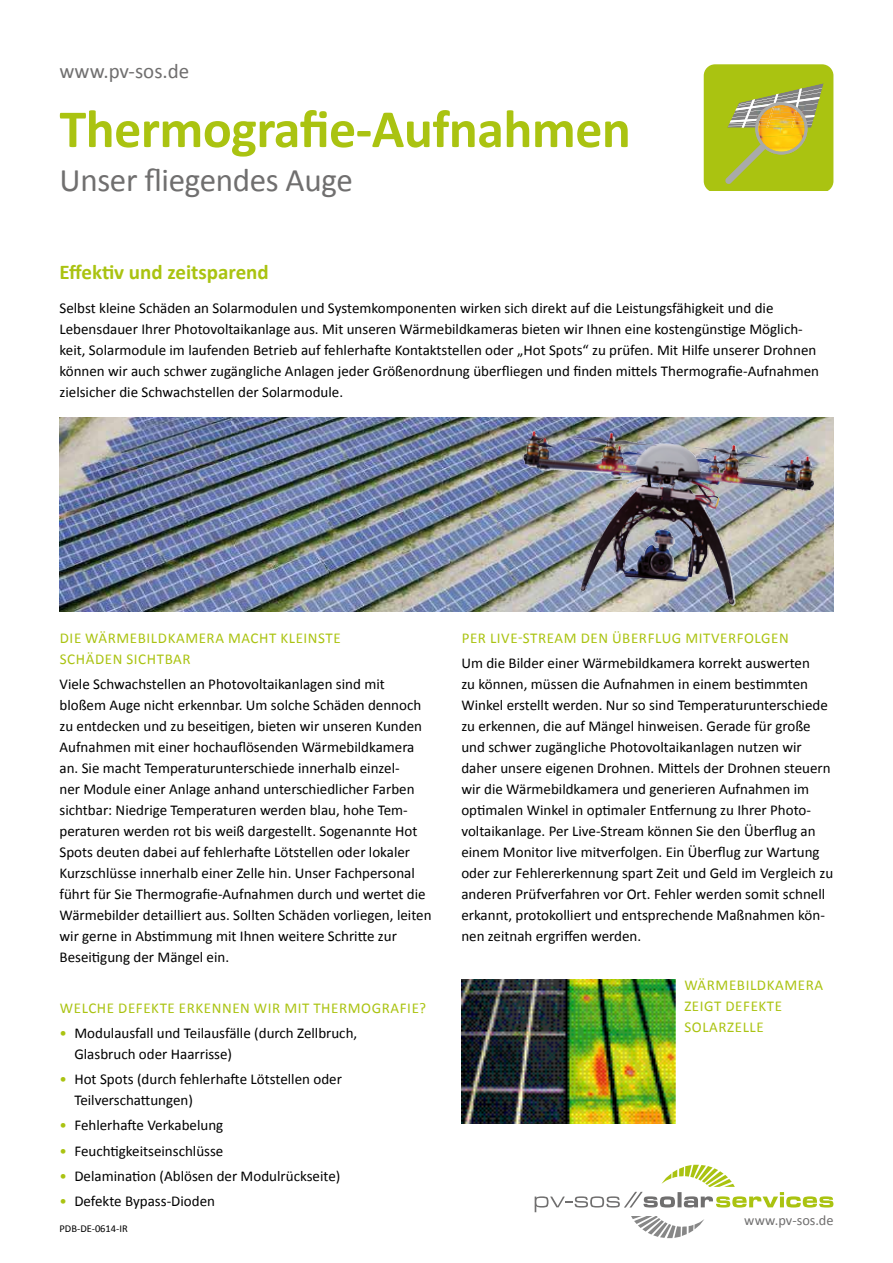
<style>
.page{position:relative;width:893px;height:1263px;background:#fff}
.page>*{position:absolute;margin:0;border:0;box-sizing:border-box;transform-origin:0 0}
.t1{font:700 54px "Calibri";letter-spacing:-.01em;color:#aac311}
.t2{font:33px "Calibri";letter-spacing:-.01em;color:#706f6f}
.t3{font:700 21px "Calibri";color:#aac311}
.t4{font:21px "Calibri";color:#706f6f}
.t5{font:15px/21px "Calibri";color:#000}
.t6{font:15px/21px "Calibri";letter-spacing:.04em;color:#aac311}
.t7{font:14.4px "Calibri";color:#706f6f}
.t8{font:10.5px "Calibri";color:#000}
.s1{color:#aac311}
</style>
<div class="page">
<svg style="left:535px;top:1165px;width:298px;height:73px"></svg>
<svg style="left:704px;top:64px;width:129px;height:127px;background:#b1bd2b"></svg>
<img style="left:60px;top:417px;width:773px;height:194px">
<img style="left:461px;top:979px;width:215px;height:144px">
<img style="left:515px;top:423px;width:311px;height:188px">
<h3 class="t4" style="left:60px;top:58px;width:131px">www.pv-sos.de</h3>
<h1 class="t1" style="left:60px;top:95px;width:573px">Thermografie-Aufnahmen</h1>
<h2 class="t2" style="left:60px;top:159px;width:295px">Unser fliegendes Auge</h2>
<h3 class="t3" style="left:60px;top:259px;width:211px">Effektiv und zeitsparend</h3>
<p class="t5" style="left:60px;top:298px;width:761px">Selbst kleine Schäden an Solarmodulen und Systemkomponenten wirken sich direkt auf die Leistungsfähigkeit und die Lebensdauer Ihrer Photovoltaikanlage aus. Mit unseren Wärmebildkameras bieten wir Ihnen eine kostengünstige Möglich&shy;keit, Solarmodule im laufenden Betrieb auf fehlerhafte Kontaktstellen oder „Hot Spots“ zu prüfen. Mit Hilfe unserer Drohnen können wir auch schwer zugängliche Anlagen jeder Größenordnung überfliegen und finden mittels Thermografie-Aufnahmen zielsicher die Schwachstellen der Solarmodule.</p>
<p class="t6" style="left:60px;top:627px;width:282px">DIE WÄRMEBILDKAMERA MACHT KLEINSTE<br>SCHÄDEN SICHTBAR</p>
<p class="t5" style="left:60px;top:673px;width:373px">Viele Schwachstellen an Photovoltaikanlagen sind mit bloßem Auge nicht erkennbar. Um solche Schäden dennoch zu entdecken und zu beseitigen, bieten wir unseren Kunden Aufnahmen mit einer hochauflösenden Wärmebildkamera an. Sie macht Temperaturunterschiede innerhalb einzel-<br>ner Module einer Anlage anhand unterschiedlicher Farben sichtbar: Niedrige Temperaturen werden blau, hohe Tem&shy;peraturen werden rot bis weiß dargestellt. Sogenannte Hot Spots deuten dabei auf fehlerhafte Lötstellen oder lokaler Kurzschlüsse innerhalb einer Zelle hin. Unser Fachpersonal führt für Sie Thermografie-Aufnahmen durch und wertet die Wärmebilder detailliert aus. Sollten Schäden vorliegen, leiten wir gerne in Abstimmung mit Ihnen weitere Schritte zur Beseitigung der Mängel ein.</p>
<p class="t6" style="left:60px;top:997px;width:368px">WELCHE DEFEKTE ERKENNEN WIR MIT THERMOGRAFIE?</p>
<p class="t5" style="left:74px;top:1022px;width:284px;text-indent:-15px"><span class="s1">•</span> Modulausfall und Teilausfälle (durch Zellbruch,<br>Glasbruch oder Haarrisse)</p>
<p class="t5" style="left:74px;top:1068px;width:269px;text-indent:-15px"><span class="s1">•</span> Hot Spots (durch fehlerhafte Lötstellen oder<br>Teilverschattungen)</p>
<p class="t5" style="left:60px;top:1115px;width:165px"><span class="s1">•</span> Fehlerhafte Verkabelung</p>
<p class="t5" style="left:60px;top:1140px;width:165px"><span class="s1">•</span> Feuchtigkeitseinschlüsse</p>
<p class="t5" style="left:60px;top:1165px;width:282px"><span class="s1">•</span> Delamination (Ablösen der Modulrückseite)</p>
<p class="t5" style="left:60px;top:1190px;width:157px"><span class="s1">•</span> Defekte Bypass-Dioden</p>
<p class="t8" style="left:60px;top:1222px;width:70px">PDB-DE-0614-IR</p>
<p class="t6" style="left:462px;top:627px;width:329px">PER LIVE-STREAM DEN ÜBERFLUG MITVERFOLGEN</p>
<p class="t5" style="left:461px;top:652px;width:373px">Um die Bilder einer Wärmebildkamera korrekt auswerten<br>zu können, müssen die Aufnahmen in einem bestimmten Winkel erstellt werden. Nur so sind Temperaturunterschiede zu erkennen, die auf Mängel hinweisen. Gerade für große und schwer zugängliche Photovoltaikanlagen nutzen wir daher unsere eigenen Drohnen. Mittels der Drohnen steuern wir die Wärmebildkamera und generieren Aufnahmen im optimalen Winkel in optimaler Entfernung zu Ihrer Photo&shy;voltaikanlage. Per Live-Stream können Sie den Überflug an einem Monitor live mitverfolgen. Ein Überflug zur Wartung oder zur Fehlererkennung spart Zeit und Geld im Vergleich zu anderen Prüfverfahren vor Ort. Fehler werden somit schnell erkannt, protokolliert und entsprechende Maßnahmen kön&shy;nen zeitnah ergriffen werden.</p>
<p class="t6" style="left:684px;top:975px;width:140px">WÄRMEBILDKAMERA<br>ZEIGT DEFEKTE<br>SOLARZELLE</p>
<p class="t7" style="left:744px;top:1211px;width:91px">www.pv-sos.de</p>
</div>
